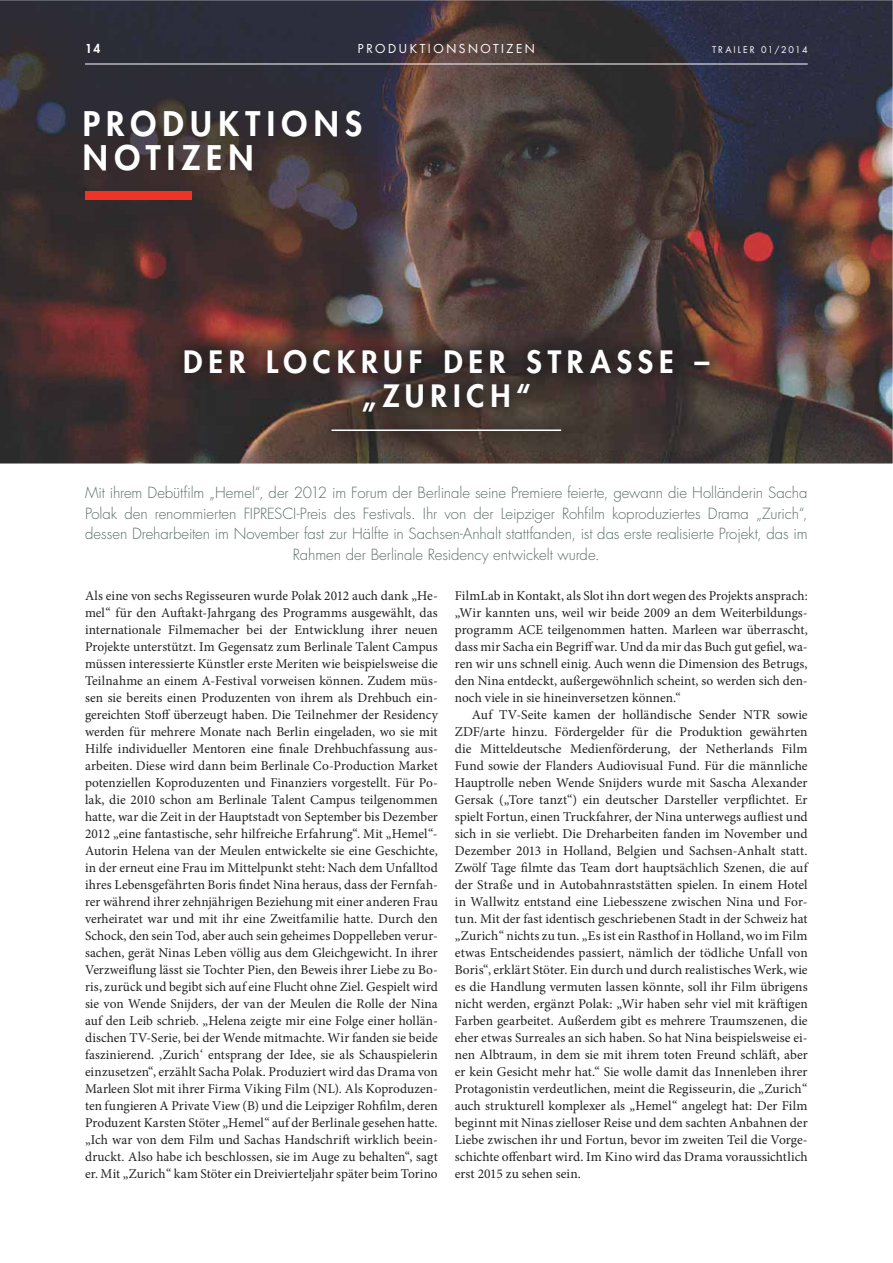
<style>
.page{position:relative;width:893px;height:1263px;background:#fff}
.page>*{position:absolute;margin:0;border:0;box-sizing:border-box;transform-origin:0 0}
.t1{font:800 33px/34px "Futura Std";letter-spacing:.19em;color:#fff}
.t2{font:800 30px/34px "Futura Std";letter-spacing:.19em;color:#fff;text-align:center}
.t3{font:300 15px/21px "Futura Std";letter-spacing:-.01em;color:#5e6e66;text-align:center}
.t4{font:13.5px/17px "Minion Pro";color:#231f20;text-align:justify}
.t5{font:12px "Futura Std";letter-spacing:.21em;color:#fff}
.t6{font:800 12px "Futura Std";color:#fff}
.t7{font:9px "Futura Std";letter-spacing:.215em;color:#fff}
</style>
<div class="page">
<img style="left:0;top:0;width:893px;height:464px">
<hr style="left:85px;top:64px;width:723px;height:1px;background:#fff">
<img style="left:165px;top:331px;width:563px;height:120px">
<hr style="left:332px;top:430px;width:229px;height:1px;background:#fff">
<div style="left:85px;top:192px;width:106px;height:8px;background:#ee3424"></div>
<p class="t5" style="left:358px;top:43px;width:178px">PRODUKTIONSNOTIZEN</p>
<p class="t6" style="left:85px;top:43px;width:17px">14</p>
<p class="t7" style="left:712px;top:45px;width:97px">TRAILER 01/2014</p>
<h1 class="t1" style="left:83px;top:109px;width:281px">PRODUKTIONS<br>NOTIZEN</h1>
<h2 class="t2" style="left:183px;top:346px;width:527px">DER LOCKRUF DER STRASSE – „ZURICH“</h2>
<p class="t3" style="left:85px;top:483px;width:724px">Mit ihrem Debütfilm „Hemel“, der 2012 im Forum der Berlinale seine Premiere feierte, gewann die Holländerin Sacha Polak den renommierten FIPRESCI-Preis des Festivals. Ihr von der Leipziger Rohfilm koproduziertes Drama „Zurich“, dessen Dreharbeiten im November fast zur Hälfte in Sachsen-Anhalt stattfanden, ist das erste realisierte Projekt, das im Rahmen der Berlinale Residency entwickelt wurde.</p>
<p class="t4" style="left:85px;top:588px;width:354px">Als eine von sechs Regisseuren wurde Polak 2012 auch dank „He&shy;mel“ für den Auftakt-Jahrgang des Programms ausgewählt, das internationale Filmemacher bei der Entwicklung ihrer neuen Projekte unterstützt. Im Gegensatz zum Berlinale Talent Campus müssen interessierte Künstler erste Meriten wie beispielsweise die Teilnahme an einem A-Festival vorweisen können. Zudem müs&shy;sen sie bereits einen Produzenten von ihrem als Drehbuch ein&shy;gereichten Stoff überzeugt haben. Die Teilnehmer der Residency werden für mehrere Monate nach Berlin eingeladen, wo sie mit Hilfe individueller Mentoren eine finale Drehbuchfassung aus&shy;arbeiten. Diese wird dann beim Berlinale Co-Production Market potenziellen Koproduzenten und Finanziers vorgestellt. Für Po&shy;lak, die 2010 schon am Berlinale Talent Campus teilgenommen hatte, war die Zeit in der Hauptstadt von September bis Dezember 2012 „eine fantastische, sehr hilfreiche Erfahrung“. Mit „Hemel“- Autorin Helena van der Meulen entwickelte sie eine Geschichte, in der erneut eine Frau im Mittelpunkt steht: Nach dem Unfalltod ihres Lebensgefährten Boris findet Nina heraus, dass der Fernfah&shy;rer während ihrer zehnjährigen Beziehung mit einer anderen Frau verheiratet war und mit ihr eine Zweitfamilie hatte. Durch den Schock, den sein Tod, aber auch sein geheimes Doppelleben verur&shy;sachen, gerät Ninas Leben völlig aus dem Gleichgewicht. In ihrer Verzweiflung lässt sie Tochter Pien, den Beweis ihrer Liebe zu Bo&shy;ris, zurück und begibt sich auf eine Flucht ohne Ziel. Gespielt wird sie von Wende Snijders, der van der Meulen die Rolle der Nina auf den Leib schrieb. „Helena zeigte mir eine Folge einer hollän&shy;dischen TV-Serie, bei der Wende mitmachte. Wir fanden sie beide faszinierend. ‚Zurich‘ entsprang der Idee, sie als Schauspielerin einzusetzen“, erzählt Sacha Polak. Produziert wird das Drama von Marleen Slot mit ihrer Firma Viking Film (NL). Als Koproduzen&shy;ten fungieren A Private View (B) und die Leipziger Rohfilm, deren Produzent Karsten Stöter „Hemel“ auf der Berlinale gesehen hatte. „Ich war von dem Film und Sachas Handschrift wirklich beein&shy;druckt. Also habe ich beschlossen, sie im Auge zu behalten“, sagt er. Mit „Zurich“ kam Stöter ein Dreivierteljahr später beim Torino</p>
<p class="t4" style="left:455px;top:588px;width:354px">FilmLab in Kontakt, als Slot ihn dort wegen des Projekts ansprach: „Wir kannten uns, weil wir beide 2009 an dem Weiterbildungs&shy;programm ACE teilgenommen hatten. Marleen war überrascht, dass mir Sacha ein Begriff war. Und da mir das Buch gut gefiel, wa&shy;ren wir uns schnell einig. Auch wenn die Dimension des Betrugs, den Nina entdeckt, außergewöhnlich scheint, so werden sich den&shy;noch viele in sie hineinversetzen können.“</p>
<p class="t4" style="left:455px;top:707px;width:354px;text-indent:17px">Auf TV-Seite kamen der holländische Sender NTR sowie ZDF/arte hinzu. Fördergelder für die Produktion gewährten die Mitteldeutsche Medienförderung, der Netherlands Film Fund sowie der Flanders Audiovisual Fund. Für die männliche Hauptrolle neben Wende Snijders wurde mit Sascha Alexander Gersak („Tore tanzt“) ein deutscher Darsteller verpflichtet. Er spielt Fortun, einen Truckfahrer, der Nina unterwegs aufliest und sich in sie verliebt. Die Dreharbeiten fanden im November und Dezember 2013 in Holland, Belgien und Sachsen-Anhalt statt.<br>Zwölf Tage filmte das Team dort hauptsächlich Szenen, die auf der Straße und in Autobahnraststätten spielen. In einem Hotel in Wallwitz entstand eine Liebesszene zwischen Nina und For&shy;tun. Mit der fast identisch geschriebenen Stadt in der Schweiz hat „Zurich“ nichts zu tun. „Es ist ein Rasthof in Holland, wo im Film etwas Entscheidendes passiert, nämlich der tödliche Unfall von Boris“, erklärt Stöter. Ein durch und durch realistisches Werk, wie es die Handlung vermuten lassen könnte, soll ihr Film übrigens nicht werden, ergänzt Polak: „Wir haben sehr viel mit kräftigen Farben gearbeitet. Außerdem gibt es mehrere Traumszenen, die eher etwas Surreales an sich haben. So hat Nina beispielsweise ei&shy;nen Albtraum, in dem sie mit ihrem toten Freund schläft, aber er kein Gesicht mehr hat.“ Sie wolle damit das Innenleben ihrer Protagonistin verdeutlichen, meint die Regisseurin, die „Zurich“ auch strukturell komplexer als „Hemel“ angelegt hat: Der Film beginnt mit Ninas zielloser Reise und dem sachten Anbahnen der Liebe zwischen ihr und Fortun, bevor im zweiten Teil die Vorge&shy;schichte offenbart wird. Im Kino wird das Drama voraussichtlich erst 2015 zu sehen sein.</p>
</div>
